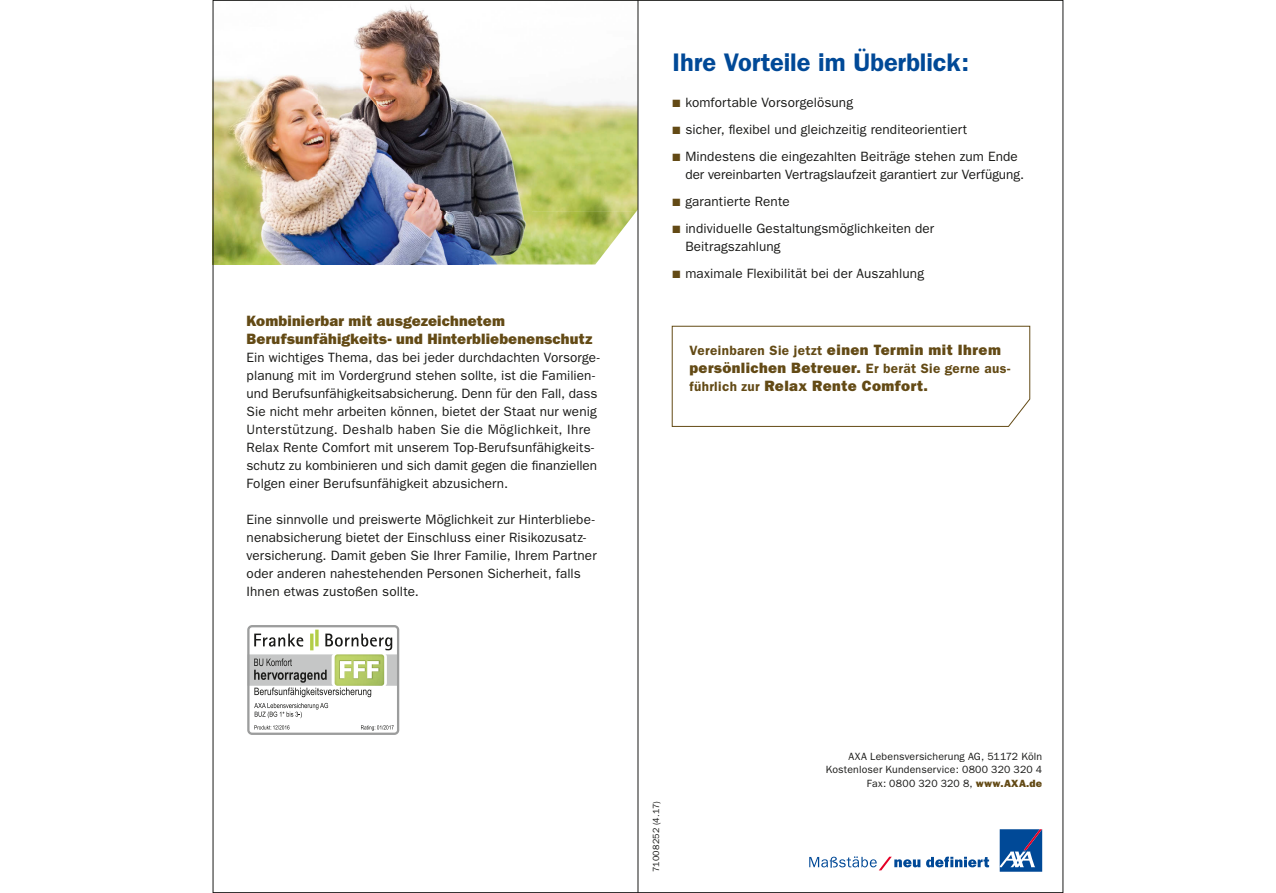
<style>
.page{position:relative;width:1276px;height:893px;background:#fff}
.page>*{position:absolute;margin:0;border:0;box-sizing:border-box;transform-origin:0 0}
.t1{font:600 25.5px "Franklin Gothic";letter-spacing:-.005em;color:#004997}
.t2{font:800 15px/18px "Franklin Gothic";letter-spacing:.015em;color:#634a15}
.t3{font:13.5px/18px "Franklin Gothic";letter-spacing:.005em;color:#1a1a18}
.t4{font:600 13.5px "Franklin Gothic";letter-spacing:.03em;color:#634a15}
.t5{font:10.5px/13.5px "Franklin Gothic";letter-spacing:.015em;color:#1a1a18;text-align:right}
.t6{font:9px "Franklin Gothic";letter-spacing:.005em;color:#1a1a18}
.s1{color:#634a15}
.s2{font-weight:800;font-size:15px}
.s3{font-weight:600;font-size:13.5px}
.s4{font-weight:800;color:#634a15}
</style>
<div class="page">
<svg style="left:926px;top:857px;width:63px;height:10px"></svg>
<svg style="left:809px;top:856px;width:111px;height:14px"></svg>
<svg style="left:999px;top:829px;width:43px;height:43px;background:#3367a6"></svg>
<svg style="left:671px;top:326px;width:359px;height:101px"></svg>
<svg style="left:247px;top:625px;width:152px;height:110px"></svg>
<img style="left:215px;top:4px;width:422px;height:208px">
<img style="left:215px;top:212px;width:421px;height:52px">
<hr style="left:637px;top:0;width:1px;height:893px;background:#1a1a18">
<p class="t2" style="left:247px;top:312px;width:347px">Kombinierbar mit ausgezeichnetem<br>Berufsunfähigkeits- und Hinterbliebenenschutz</p>
<p class="t3" style="left:247px;top:348px;width:355px">Ein wichtiges Thema, das bei jeder durchdachten Vorsorge&shy;planung mit im Vordergrund stehen sollte, ist die Familien&shy;und Berufsunfähigkeitsabsicherung. Denn für den Fall, dass Sie nicht mehr arbeiten können, bietet der Staat nur wenig Unterstützung. Deshalb haben Sie die Möglichkeit, Ihre Relax Rente Comfort mit unserem Top-Berufsunfähigkeits&shy;schutz zu kombinieren und sich damit gegen die finanziellen Folgen einer Berufsunfähigkeit abzusichern.</p>
<p class="t3" style="left:247px;top:510px;width:351px">Eine sinnvolle und preiswerte Möglichkeit zur Hinterbliebe&shy;nenabsicherung bietet der Einschluss einer Risikozusatz&shy;versicherung. Damit geben Sie Ihrer Familie, Ihrem Partner oder anderen nahestehenden Personen Sicherheit, falls Ihnen etwas zustoßen sollte.</p>
<h1 class="t1" style="left:672px;top:47px;width:298px">Ihre Vorteile im Überblick:</h1>
<p class="t3" style="left:672px;top:93px;width:182px"><span class="s1">■</span> komfortable Vorsorgelösung</p>
<p class="t3" style="left:672px;top:120px;width:296px"><span class="s1">■</span> sicher, flexibel und gleichzeitig renditeorientiert</p>
<p class="t3" style="left:685px;top:147px;width:340px;text-indent:-13px"><span class="s1">■</span> Mindestens die eingezahlten Beiträge stehen zum Ende der vereinbarten Vertragslaufzeit garantiert zur Verfügung.</p>
<p class="t3" style="left:672px;top:193px;width:119px"><span class="s1">■</span> garantierte Rente</p>
<p class="t3" style="left:685px;top:220px;width:250px;text-indent:-13px"><span class="s1">■</span> individuelle Gestaltungsmöglichkeiten der<br>Beitragszahlung</p>
<p class="t3" style="left:672px;top:265px;width:253px"><span class="s1">■</span> maximale Flexibilität bei der Auszahlung</p>
<p class="t4" style="left:689px;top:342px;width:313px">Vereinbaren Sie jetzt <span class="s2">einen Termin mit Ihrem</span></p>
<p class="t2" style="left:689px;top:359px;width:322px">persönlichen Betreuer. <span class="s3">Er berät Sie gerne aus&shy;führlich zur</span> Relax Rente Comfort.</p>
<p class="t6" style="left:651px;top:872px;width:72px;rotate:-90deg">71008252 (4.17)</p>
<p class="t5" style="left:826px;top:749px;width:218px">AXA Lebensversicherung AG, 51172 Köln<br>Kostenloser Kundenservice: 0800 320 320 4<br>Fax: 0800 320 320 8, <span class="s4">www.AXA.de</span></p>
</div>
